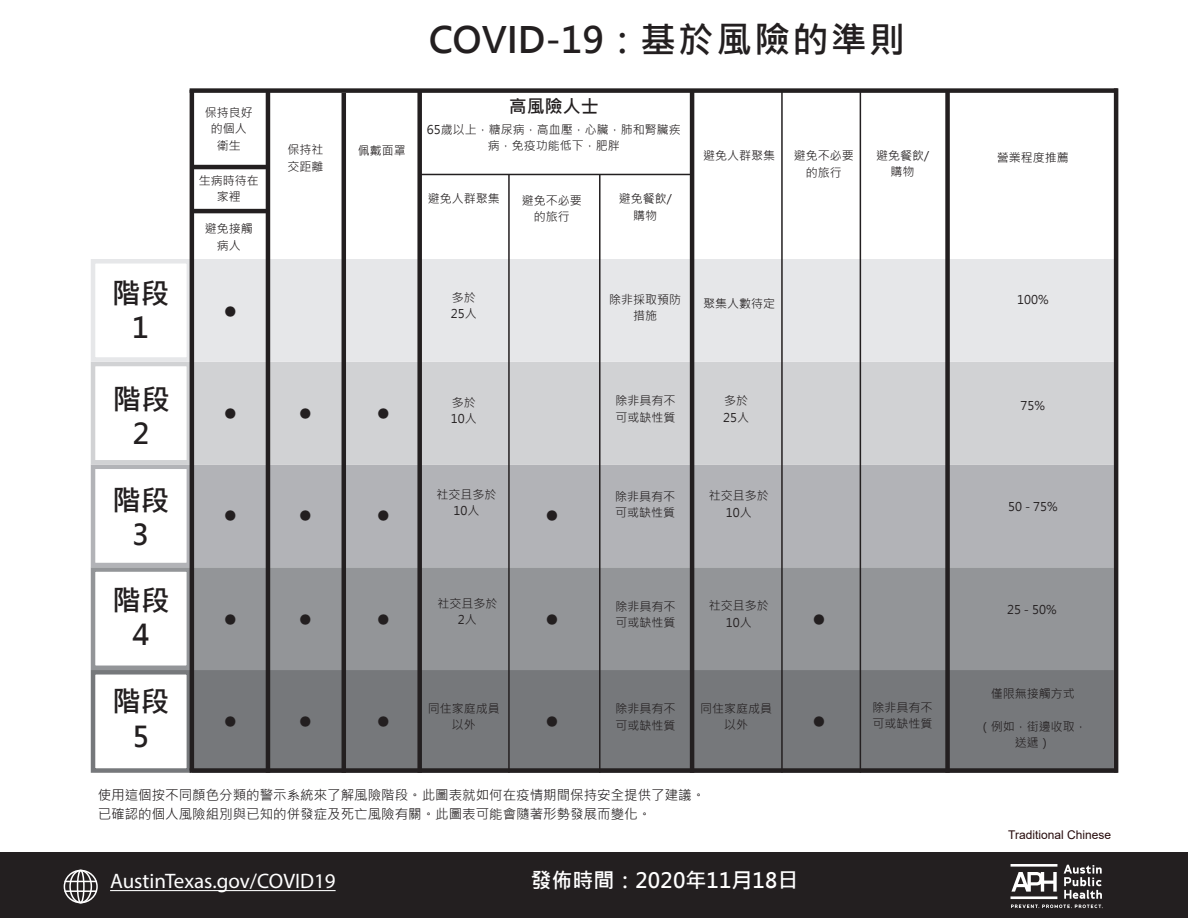
<style>
.page{position:relative;width:1188px;height:918px;background:#fff}
.page>*{position:absolute;margin:0;border:0;box-sizing:border-box;transform-origin:0 0}
.t1{font:39px "Minion Pro";color:#231f20}
.t2{font:700 36px "Microsoft Jheng Hei";letter-spacing:.06em;color:#231f20}
.t3{font:700 28.5px "Microsoft Jheng Hei";color:#231f20}
.Body{font:21px "Myriad Pro";color:#fff}
.Body-2{font:700 21px "Microsoft Jheng Hei";color:#fff}
.t4{font:700 18px "Microsoft Jheng Hei";color:#231f20}
.t5{font:13.5px "Microsoft Jheng Hei";color:#231f20}
.t6{font:12px/16.5px "Microsoft Jheng Hei";color:#231f20;text-align:center}
.t7{font:12px "Arial";color:#280c0d}
</style>
<div class="page">
<div style="left:0;top:852px;width:1188px;height:66px;background:#231f20"></div>
<div style="left:64px;top:870px;width:34px;height:33px;border:2px solid #fff;border-radius:50%"></div>
<div style="left:77px;top:870px;width:8px;height:33px;border:2px solid #fff;border-radius:50%"></div>
<div style="left:69px;top:870px;width:23px;height:33px;border:2px solid #fff;border-radius:50%"></div>
<hr style="left:65px;top:881px;width:32px;height:1px;background:#fff">
<hr style="left:65px;top:890px;width:32px;height:2px;background:#fff">
<hr style="left:110px;top:890px;width:226px;height:1px;background:#fff">
<div style="left:190px;top:88px;width:928px;height:5px;background:#231f20"></div>
<svg style="left:1011px;top:864px;width:92px;height:44px"></svg>
<div style="left:194px;top:672px;width:920px;height:96px;background:#76787b"></div>
<div style="left:194px;top:570px;width:920px;height:102px;background:#939598"></div>
<div style="left:194px;top:467px;width:920px;height:103px;background:#b2b3b7"></div>
<div style="left:194px;top:364px;width:920px;height:103px;background:#d1d2d4"></div>
<div style="left:194px;top:257px;width:920px;height:107px;background:#e6e7e9"></div>
<svg style="left:90px;top:257px;width:100px;height:516px"></svg>
<hr style="left:508px;top:174px;width:2px;height:599px;background:#231f20">
<hr style="left:781px;top:91px;width:2px;height:682px;background:#231f20">
<hr style="left:599px;top:174px;width:2px;height:599px;background:#231f20">
<hr style="left:860px;top:91px;width:1px;height:682px;background:#231f20">
<hr style="left:190px;top:90px;width:4px;height:681px;background:#231f20">
<hr style="left:266px;top:91px;width:4px;height:682px;background:#231f20">
<hr style="left:342px;top:93px;width:4px;height:680px;background:#231f20">
<hr style="left:690px;top:90px;width:4px;height:683px;background:#231f20">
<div style="left:417px;top:90px;width:5px;height:683px;background:#231f20"></div>
<div style="left:945px;top:90px;width:5px;height:683px;background:#231f20"></div>
<hr style="left:192px;top:209px;width:76px;height:4px;background:#231f20">
<hr style="left:192px;top:165px;width:76px;height:4px;background:#231f20">
<hr style="left:1114px;top:88px;width:4px;height:685px;background:#231f20">
<div style="left:190px;top:768px;width:928px;height:5px;background:#231f20"></div>
<hr style="left:420px;top:174px;width:272px;height:1px;background:#231f20">
<p class="t3" style="left:112px;top:276px;width:58px">階段</p>
<p class="t3" style="left:132px;top:310px;width:18px">1</p>
<p class="t3" style="left:113px;top:381px;width:58px">階段</p>
<p class="t3" style="left:133px;top:416px;width:18px">2</p>
<p class="t3" style="left:112px;top:483px;width:58px">階段</p>
<p class="t3" style="left:132px;top:517px;width:18px">3</p>
<p class="t3" style="left:113px;top:582px;width:58px">階段</p>
<p class="t3" style="left:133px;top:616px;width:18px">4</p>
<p class="t3" style="left:112px;top:684px;width:58px">階段</p>
<p class="t3" style="left:132px;top:718px;width:18px">5</p>
<p class="t6" style="left:205px;top:104px;width:49px">保持良好的個人衛生</p>
<p class="t6" style="left:199px;top:172px;width:61px">生病時待在家裡</p>
<p class="t6" style="left:205px;top:220px;width:49px">避免接觸病人</p>
<p class="t1" style="left:223px;top:281px;width:17px">•</p>
<p class="t6" style="left:287px;top:142px;width:37px;text-align:left">保持社交距離</p>
<p class="t6" style="left:358px;top:142px;width:49px">佩戴面罩</p>
<p class="t2" style="left:429px;top:17px;width:478px">COVID-19：基於風險的準則</p>
<p class="t4" style="left:509px;top:95px;width:91px">高風險人士</p>
<p class="t6" style="left:427px;top:121px;width:255px">65歲以上，糖尿病，高血壓，心臟，肺和腎臟疾病，免疫功能低下，肥胖</p>
<p class="t6" style="left:428px;top:191px;width:73px">避免人群聚集</p>
<p class="t6" style="left:522px;top:192px;width:61px">避免不必要的旅行</p>
<p class="t6" style="left:619px;top:191px;width:55px">避免餐飲/購物</p>
<p class="t6" style="left:703px;top:147px;width:73px">避免人群聚集</p>
<p class="t6" style="left:794px;top:147px;width:61px">避免不必要的旅行</p>
<p class="t6" style="left:876px;top:147px;width:55px">避免餐飲/購物</p>
<p class="t6" style="left:452px;top:289px;width:25px">多於</p>
<p class="t6" style="left:451px;top:306px;width:27px">25人</p>
<p class="t6" style="left:609px;top:291px;width:73px">除非採取預防措施</p>
<p class="t6" style="left:703px;top:295px;width:73px">聚集人數待定</p>
<p class="t1" style="left:223px;top:384px;width:17px">•</p>
<p class="t1" style="left:298px;top:384px;width:17px">•</p>
<p class="t1" style="left:376px;top:384px;width:17px">•</p>
<p class="t6" style="left:452px;top:394px;width:25px">多於</p>
<p class="t6" style="left:451px;top:410px;width:27px">10人</p>
<p class="t6" style="left:616px;top:393px;width:61px;text-align:left">除非具有不可或缺性質</p>
<p class="t6" style="left:724px;top:392px;width:25px">多於</p>
<p class="t6" style="left:723px;top:409px;width:27px">25人</p>
<p class="t6" style="left:437px;top:486px;width:61px">社交且多於<br>10人</p>
<p class="t1" style="left:223px;top:485px;width:17px">•</p>
<p class="t1" style="left:298px;top:485px;width:17px">•</p>
<p class="t1" style="left:376px;top:485px;width:17px">•</p>
<p class="t1" style="left:544px;top:485px;width:17px">•</p>
<p class="t6" style="left:615px;top:488px;width:61px;text-align:left">除非具有不可或缺性質</p>
<p class="t6" style="left:709px;top:488px;width:61px">社交且多於<br>10人</p>
<p class="t6" style="left:437px;top:595px;width:61px">社交且多於<br>2人</p>
<p class="t6" style="left:709px;top:598px;width:61px">社交且多於<br>10人</p>
<p class="t6" style="left:616px;top:598px;width:61px;text-align:left">除非具有不可或缺性質</p>
<p class="t1" style="left:223px;top:589px;width:17px">•</p>
<p class="t1" style="left:298px;top:589px;width:17px">•</p>
<p class="t1" style="left:376px;top:589px;width:17px">•</p>
<p class="t1" style="left:544px;top:589px;width:17px">•</p>
<p class="t1" style="left:812px;top:589px;width:17px">•</p>
<p class="t6" style="left:616px;top:701px;width:61px;text-align:left">除非具有不可或缺性質</p>
<p class="t6" style="left:873px;top:699px;width:61px;text-align:left">除非具有不可或缺性質</p>
<p class="t6" style="left:428px;top:700px;width:73px">同住家庭成員以外</p>
<p class="t6" style="left:700px;top:700px;width:73px">同住家庭成員以外</p>
<p class="t1" style="left:223px;top:691px;width:17px">•</p>
<p class="t1" style="left:298px;top:691px;width:17px">•</p>
<p class="t1" style="left:376px;top:691px;width:17px">•</p>
<p class="t1" style="left:544px;top:691px;width:17px">•</p>
<p class="t1" style="left:812px;top:691px;width:17px">•</p>
<p class="t5" style="left:98px;top:786px;width:609px">使用這個按不同顏色分類的警示系統來了解風險階段。此圖表就如何在疫情期間保持安全提供了建議。</p>
<p class="t5" style="left:98px;top:806px;width:555px">已確認的個人風險組別與已知的併發症及死亡風險有關。此圖表可能會隨著形勢發展而變化。</p>
<p class="Body" style="left:110px;top:869px;width:227px">AustinTexas.gov/COVID19</p>
<p class="Body-2" style="left:530px;top:867px;width:270px">發佈時間：2020年11月18日</p>
<p class="t6" style="left:997px;top:149px;width:73px">營業程度推薦</p>
<p class="t6" style="left:1017px;top:291px;width:33px">100%</p>
<p class="t6" style="left:1021px;top:397px;width:26px">75%</p>
<p class="t6" style="left:1008px;top:498px;width:51px">50 - 75%</p>
<p class="t6" style="left:1007px;top:601px;width:51px">25 - 50%</p>
<p class="t6" style="left:991px;top:685px;width:85px">僅限無接觸方式</p>
<p class="t6" style="left:979px;top:718px;width:109px">（例如，街邊收取，</p>
<p class="t6" style="left:1015px;top:735px;width:37px">送遞）</p>
<p class="t7" style="left:1008px;top:827px;width:104px">Traditional Chinese</p>
</div>
